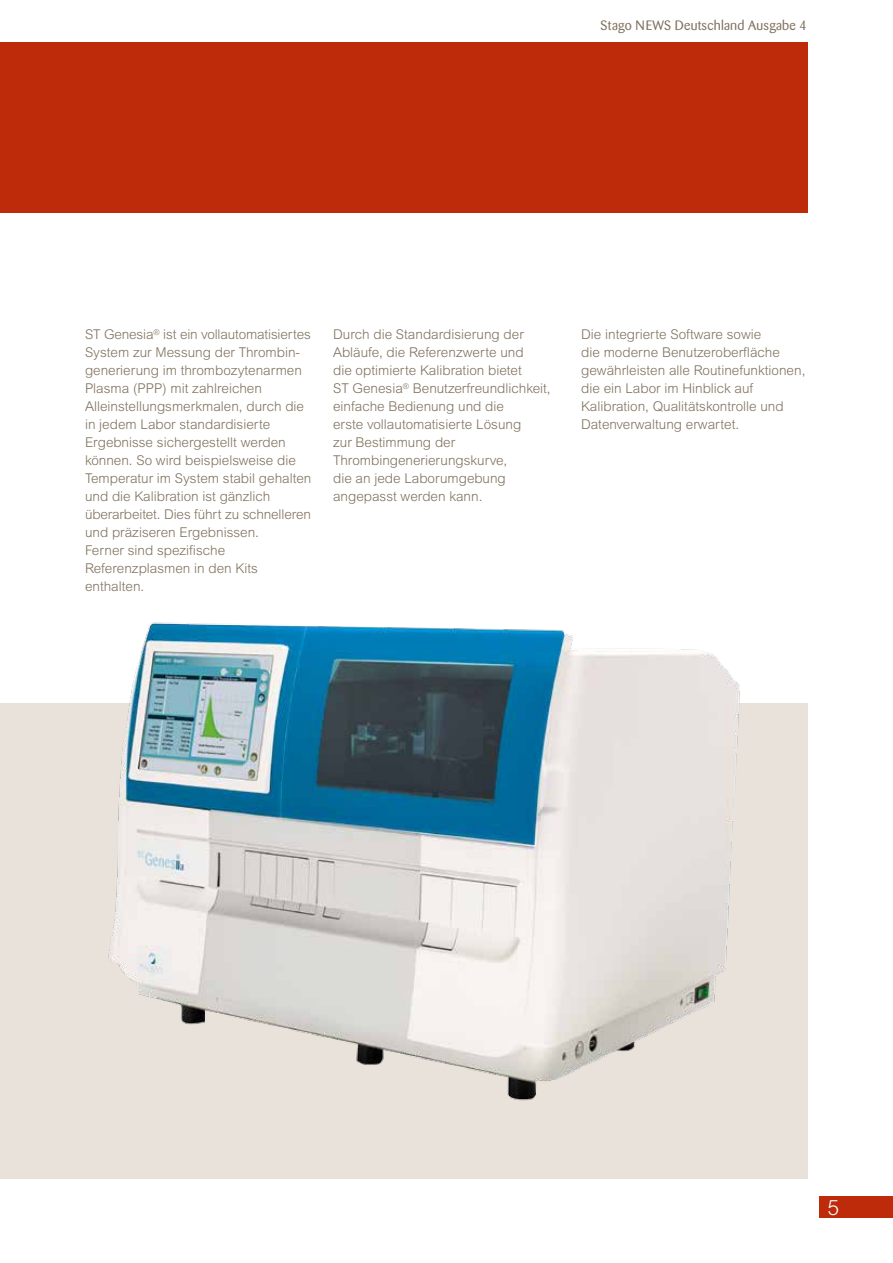
<style>
.page{position:relative;width:893px;height:1263px;background:#fff}
.page>*{position:absolute;margin:0;border:0;box-sizing:border-box;transform-origin:0 0}
.t1{font:300 21px "Arial MT Std";color:#fff}
.t2{font:300 13.5px/18px "Arial MT Std";color:#80715d}
.t3{font:13.5px "Barmeno";letter-spacing:.015em;color:#80715d}
</style>
<div class="page">
<div style="left:820px;top:1196px;width:73px;height:21px;background:#bd2b0b"></div>
<div style="left:0;top:703px;width:808px;height:476px;background:#e8e2db"></div>
<div style="left:0;top:43px;width:808px;height:170px;background:#bd2b0b"></div>
<img style="left:108px;top:622px;width:632px;height:479px">
<p class="t3" style="left:601px;top:18px;width:208px">Stago NEWS Deutschland Ausgabe 4</p>
<p class="t2" style="left:85px;top:326px;width:228px">ST Genesia<sup>®</sup> ist ein vollautomatisiertes<br>System zur Messung der Thrombin&shy;generierung im thrombozytenarmen<br>Plasma (PPP) mit zahlreichen<br>Alleinstellungsmerkmalen, durch die in jedem Labor standardisierte<br>Ergebnisse sichergestellt werden können. So wird beispielsweise die<br>Temperatur im System stabil gehalten und die Kalibration ist gänzlich überarbeitet. Dies führt zu schnelleren und präziseren Ergebnissen.<br>Ferner sind spezifische<br>Referenzplasmen in den Kits enthalten.</p>
<p class="t2" style="left:333px;top:325px;width:219px">Durch die Standardisierung der<br>Abläufe, die Referenzwerte und<br>die optimierte Kalibration bietet<br>ST Genesia<sup>®</sup> Benutzerfreundlichkeit, einfache Bedienung und die<br>erste vollautomatisierte Lösung<br>zur Bestimmung der<br>Thrombingenerierungskurve,<br>die an jede Laborumgebung angepasst werden kann.</p>
<p class="t2" style="left:581px;top:326px;width:226px">Die integrierte Software sowie<br>die moderne Benutzeroberfläche gewährleisten alle Routinefunktionen, die ein Labor im Hinblick auf Kalibration, Qualitätskontrolle und Datenverwaltung erwartet.</p>
<h1 class="t1" style="left:827px;top:1195px;width:13px">5</h1>
</div>
